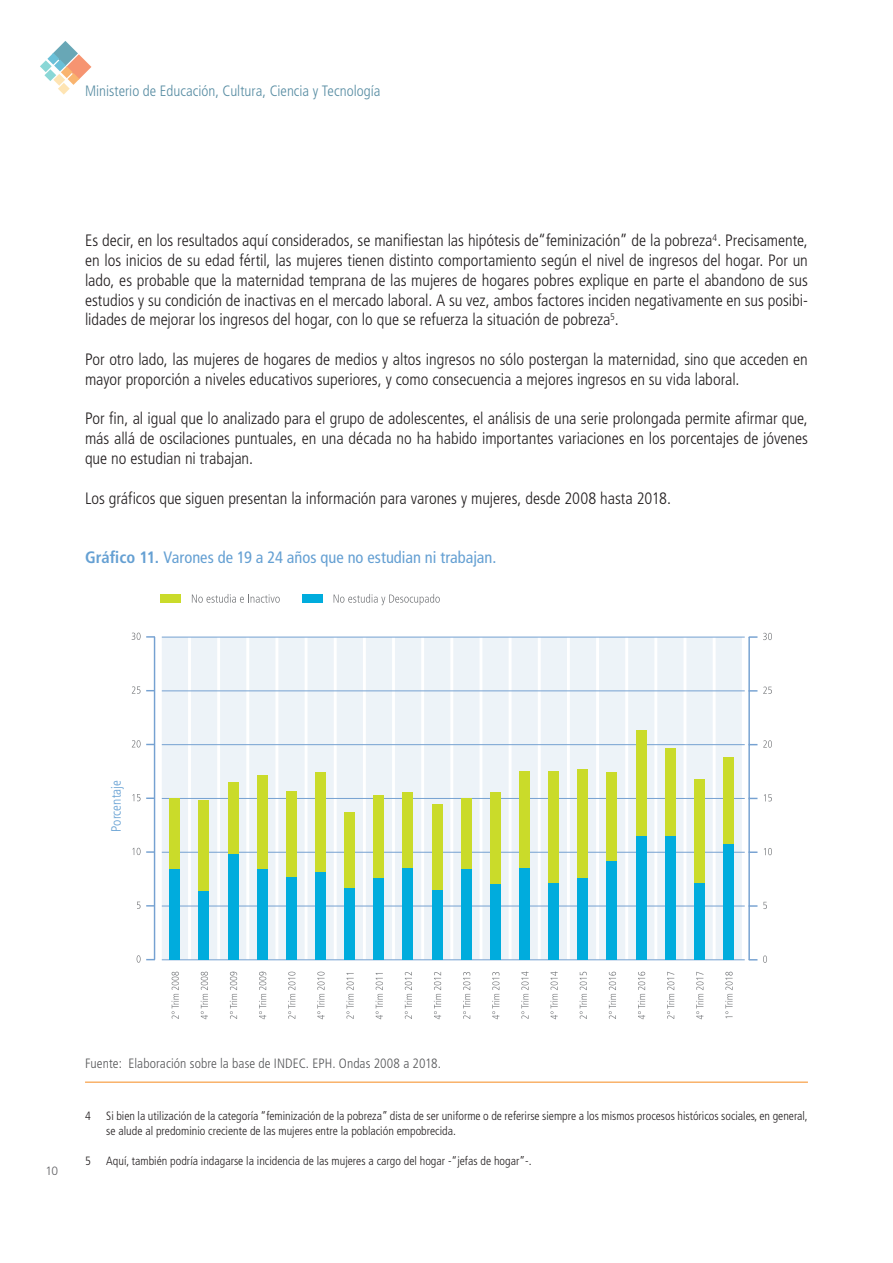
<style>
.page{position:relative;width:893px;height:1263px;background:#fff}
.page>*{position:absolute;margin:0;border:0;box-sizing:border-box;transform-origin:0 0}
.texto_gral{font:300 condensed 16.5px/19.8px "Frutiger";letter-spacing:-.005em;color:#231f20;text-align:justify}
.FUENTES-GRAF-TABLAS{font:condensed 16.5px "Frutiger";color:#65a0d3}
.t1{font:300 condensed 15px "Frutiger";color:#588da3}
.FUENTES-GRAF-TABLAS-2{font:300 condensed 13.5px "Frutiger";letter-spacing:.005em;color:#57585a}
.FUENTES-GRAF-TABLAS-3{font:300 condensed 13.5px "Frutiger";letter-spacing:.005em;color:#65a0d3}
.nota_al_pie{font:300 condensed 12px/15px "Frutiger";color:#231f20}
.t2{font:300 12px "Frutiger";color:#636366}
.s1{font-weight:700}
</style>
<div class="page">
<svg style="left:40px;top:41px;width:51px;height:54px"></svg>
<hr style="left:85px;top:1082px;width:723px;height:1px;background:#f68b1f">
<div style="left:160px;top:637px;width:583px;height:323px;background:#edf3f8"></div>
<hr style="left:159px;top:637px;width:3px;height:323px;background:#fff">
<hr style="left:188px;top:637px;width:3px;height:323px;background:#fff">
<hr style="left:217px;top:637px;width:3px;height:323px;background:#fff">
<hr style="left:246px;top:637px;width:3px;height:323px;background:#fff">
<hr style="left:275px;top:637px;width:3px;height:323px;background:#fff">
<hr style="left:305px;top:637px;width:3px;height:323px;background:#fff">
<hr style="left:334px;top:637px;width:3px;height:323px;background:#fff">
<hr style="left:363px;top:637px;width:3px;height:323px;background:#fff">
<hr style="left:392px;top:637px;width:3px;height:323px;background:#fff">
<hr style="left:421px;top:637px;width:3px;height:323px;background:#fff">
<hr style="left:450px;top:637px;width:3px;height:323px;background:#fff">
<hr style="left:479px;top:637px;width:3px;height:323px;background:#fff">
<hr style="left:509px;top:637px;width:3px;height:323px;background:#fff">
<hr style="left:538px;top:637px;width:3px;height:323px;background:#fff">
<hr style="left:567px;top:637px;width:3px;height:323px;background:#fff">
<hr style="left:596px;top:637px;width:3px;height:323px;background:#fff">
<hr style="left:625px;top:637px;width:3px;height:323px;background:#fff">
<hr style="left:654px;top:637px;width:3px;height:323px;background:#fff">
<hr style="left:683px;top:637px;width:3px;height:323px;background:#fff">
<hr style="left:713px;top:637px;width:3px;height:323px;background:#fff">
<hr style="left:742px;top:637px;width:3px;height:323px;background:#fff">
<hr style="left:162px;top:959px;width:583px;height:1px;background:#75a1d1">
<hr style="left:162px;top:906px;width:583px;height:1px;background:#75a1d1">
<hr style="left:162px;top:852px;width:583px;height:1px;background:#75a1d1">
<hr style="left:162px;top:798px;width:583px;height:1px;background:#75a1d1">
<hr style="left:162px;top:744px;width:583px;height:1px;background:#75a1d1">
<hr style="left:162px;top:691px;width:583px;height:1px;background:#75a1d1">
<hr style="left:162px;top:637px;width:583px;height:1px;background:#75a1d1">
<div style="left:170px;top:869px;width:10px;height:91px;background:#00acdd"></div>
<div style="left:199px;top:890px;width:10px;height:70px;background:#00acdd"></div>
<div style="left:228px;top:853px;width:10px;height:107px;background:#00acdd"></div>
<div style="left:257px;top:869px;width:10px;height:91px;background:#00acdd"></div>
<div style="left:286px;top:876px;width:11px;height:84px;background:#00acdd"></div>
<div style="left:315px;top:872px;width:11px;height:88px;background:#00acdd"></div>
<div style="left:344px;top:887px;width:11px;height:73px;background:#00acdd"></div>
<div style="left:374px;top:878px;width:10px;height:82px;background:#00acdd"></div>
<div style="left:403px;top:868px;width:10px;height:92px;background:#00acdd"></div>
<div style="left:432px;top:889px;width:10px;height:71px;background:#00acdd"></div>
<div style="left:461px;top:869px;width:10px;height:91px;background:#00acdd"></div>
<div style="left:490px;top:883px;width:11px;height:77px;background:#00acdd"></div>
<div style="left:519px;top:868px;width:11px;height:92px;background:#00acdd"></div>
<div style="left:548px;top:882px;width:11px;height:78px;background:#00acdd"></div>
<div style="left:578px;top:878px;width:10px;height:82px;background:#00acdd"></div>
<div style="left:607px;top:861px;width:10px;height:99px;background:#00acdd"></div>
<div style="left:636px;top:835px;width:10px;height:125px;background:#00acdd"></div>
<div style="left:665px;top:836px;width:10px;height:124px;background:#00acdd"></div>
<div style="left:694px;top:883px;width:11px;height:77px;background:#00acdd"></div>
<div style="left:723px;top:843px;width:11px;height:117px;background:#00acdd"></div>
<div style="left:170px;top:799px;width:10px;height:70px;background:#cadb2a"></div>
<div style="left:199px;top:800px;width:10px;height:90px;background:#cadb2a"></div>
<div style="left:228px;top:782px;width:10px;height:71px;background:#cadb2a"></div>
<div style="left:257px;top:775px;width:10px;height:94px;background:#cadb2a"></div>
<div style="left:286px;top:791px;width:11px;height:85px;background:#cadb2a"></div>
<div style="left:315px;top:772px;width:11px;height:100px;background:#cadb2a"></div>
<div style="left:344px;top:812px;width:11px;height:75px;background:#cadb2a"></div>
<div style="left:374px;top:795px;width:10px;height:83px;background:#cadb2a"></div>
<div style="left:403px;top:792px;width:10px;height:76px;background:#cadb2a"></div>
<div style="left:432px;top:804px;width:10px;height:85px;background:#cadb2a"></div>
<div style="left:461px;top:798px;width:10px;height:71px;background:#cadb2a"></div>
<div style="left:490px;top:792px;width:11px;height:91px;background:#cadb2a"></div>
<div style="left:519px;top:771px;width:11px;height:97px;background:#cadb2a"></div>
<div style="left:548px;top:771px;width:11px;height:111px;background:#cadb2a"></div>
<div style="left:578px;top:770px;width:10px;height:108px;background:#cadb2a"></div>
<div style="left:607px;top:773px;width:10px;height:88px;background:#cadb2a"></div>
<div style="left:636px;top:730px;width:10px;height:105px;background:#cadb2a"></div>
<div style="left:665px;top:749px;width:10px;height:87px;background:#cadb2a"></div>
<div style="left:694px;top:779px;width:11px;height:104px;background:#cadb2a"></div>
<div style="left:723px;top:757px;width:11px;height:86px;background:#cadb2a"></div>
<svg style="left:725px;top:972px;width:8px;height:46px"></svg>
<svg style="left:696px;top:972px;width:7px;height:47px"></svg>
<svg style="left:667px;top:972px;width:7px;height:47px"></svg>
<svg style="left:638px;top:972px;width:7px;height:47px"></svg>
<svg style="left:609px;top:972px;width:7px;height:47px"></svg>
<svg style="left:580px;top:972px;width:7px;height:47px"></svg>
<svg style="left:550px;top:971px;width:8px;height:48px"></svg>
<svg style="left:521px;top:971px;width:8px;height:48px"></svg>
<svg style="left:492px;top:972px;width:7px;height:47px"></svg>
<svg style="left:463px;top:972px;width:7px;height:47px"></svg>
<svg style="left:434px;top:972px;width:7px;height:47px"></svg>
<svg style="left:405px;top:972px;width:7px;height:47px"></svg>
<svg style="left:376px;top:973px;width:7px;height:46px"></svg>
<svg style="left:346px;top:973px;width:8px;height:46px"></svg>
<svg style="left:317px;top:972px;width:8px;height:47px"></svg>
<svg style="left:288px;top:972px;width:7px;height:47px"></svg>
<svg style="left:259px;top:972px;width:7px;height:47px"></svg>
<svg style="left:230px;top:972px;width:7px;height:47px"></svg>
<svg style="left:201px;top:972px;width:7px;height:47px"></svg>
<svg style="left:172px;top:972px;width:7px;height:47px"></svg>
<hr style="left:154px;top:637px;width:1px;height:323px;background:#75a1d1">
<svg style="left:137px;top:902px;width:17px;height:7px"></svg>
<svg style="left:132px;top:848px;width:22px;height:7px"></svg>
<svg style="left:132px;top:794px;width:22px;height:7px"></svg>
<svg style="left:132px;top:740px;width:22px;height:7px"></svg>
<svg style="left:132px;top:686px;width:22px;height:8px"></svg>
<svg style="left:132px;top:633px;width:23px;height:7px"></svg>
<svg style="left:137px;top:955px;width:18px;height:8px"></svg>
<svg style="left:763px;top:955px;width:4px;height:8px"></svg>
<svg style="left:763px;top:902px;width:4px;height:7px"></svg>
<svg style="left:764px;top:848px;width:8px;height:7px"></svg>
<svg style="left:764px;top:794px;width:8px;height:7px"></svg>
<svg style="left:763px;top:740px;width:9px;height:8px"></svg>
<svg style="left:763px;top:686px;width:9px;height:8px"></svg>
<svg style="left:763px;top:633px;width:9px;height:7px"></svg>
<hr style="left:748px;top:637px;width:2px;height:323px;background:#75a1d1">
<svg style="left:750px;top:905px;width:7px;height:2px"></svg>
<svg style="left:750px;top:851px;width:7px;height:2px"></svg>
<svg style="left:750px;top:690px;width:7px;height:2px"></svg>
<svg style="left:749px;top:636px;width:8px;height:2px"></svg>
<div style="left:302px;top:594px;width:21px;height:8px;background:#00acdd"></div>
<svg style="left:334px;top:594px;width:106px;height:11px"></svg>
<svg style="left:192px;top:594px;width:88px;height:9px"></svg>
<div style="left:160px;top:594px;width:21px;height:8px;background:#cadb2a"></div>
<p class="t1" style="left:85px;top:83px;width:297px">Ministerio de Educación, Cultura, Ciencia y Tecnología</p>
<p class="texto_gral" style="left:85px;top:231px;width:724px">Es decir, en los resultados aquí considerados, se manifiestan las hipótesis de“feminización” de la pobreza<sup>4</sup>. Precisamente, en los inicios de su edad fértil, las mujeres tienen distinto comportamiento según el nivel de ingresos del hogar. Por un lado, es probable que la maternidad temprana de las mujeres de hogares pobres explique en parte el abandono de sus estudios y su condición de inactivas en el mercado laboral. A su vez, ambos factores inciden negativamente en sus posibi&shy;lidades de mejorar los ingresos del hogar, con lo que se refuerza la situación de pobreza<sup>5</sup>.</p>
<p class="texto_gral" style="left:85px;top:350px;width:724px">Por otro lado, las mujeres de hogares de medios y altos ingresos no sólo postergan la maternidad, sino que acceden en mayor proporción a niveles educativos superiores, y como consecuencia a mejores ingresos en su vida laboral.</p>
<p class="texto_gral" style="left:85px;top:409px;width:724px">Por fin, al igual que lo analizado para el grupo de adolescentes, el análisis de una serie prolongada permite afirmar que, más allá de oscilaciones puntuales, en una década no ha habido importantes variaciones en los porcentajes de jóvenes que no estudian ni trabajan.</p>
<p class="texto_gral" style="left:85px;top:488px;width:587px">Los gráficos que siguen presentan la información para varones y mujeres, desde 2008 hasta 2018.</p>
<p class="FUENTES-GRAF-TABLAS" style="left:85px;top:548px;width:413px"><span class="s1">Gráfico 11.</span> Varones de 19 a 24 años que no estudian ni trabajan.</p>
<p class="FUENTES-GRAF-TABLAS-3" style="left:108px;top:832px;width:54px;rotate:-90deg">Porcentaje</p>
<p class="t2" style="left:45px;top:1163px;width:14px">10</p>
<p class="FUENTES-GRAF-TABLAS-2" style="left:85px;top:1055px;width:357px">Fuente: Elaboración sobre la base de INDEC. EPH. Ondas 2008 a 2018.</p>
<p class="nota_al_pie" style="left:85px;top:1109px;width:7px">4</p>
<p class="nota_al_pie" style="left:106px;top:1109px;width:703px">Si bien la utilización de la categoría “feminización de la pobreza” dista de ser uniforme o de referirse siempre a los mismos procesos históricos sociales, en general, se alude al predominio creciente de las mujeres entre la población empobrecida.</p>
<p class="nota_al_pie" style="left:85px;top:1154px;width:7px">5</p>
<p class="nota_al_pie" style="left:106px;top:1154px;width:427px">Aquí, también podría indagarse la incidencia de las mujeres a cargo del hogar -“jefas de hogar”-.</p>
</div>
